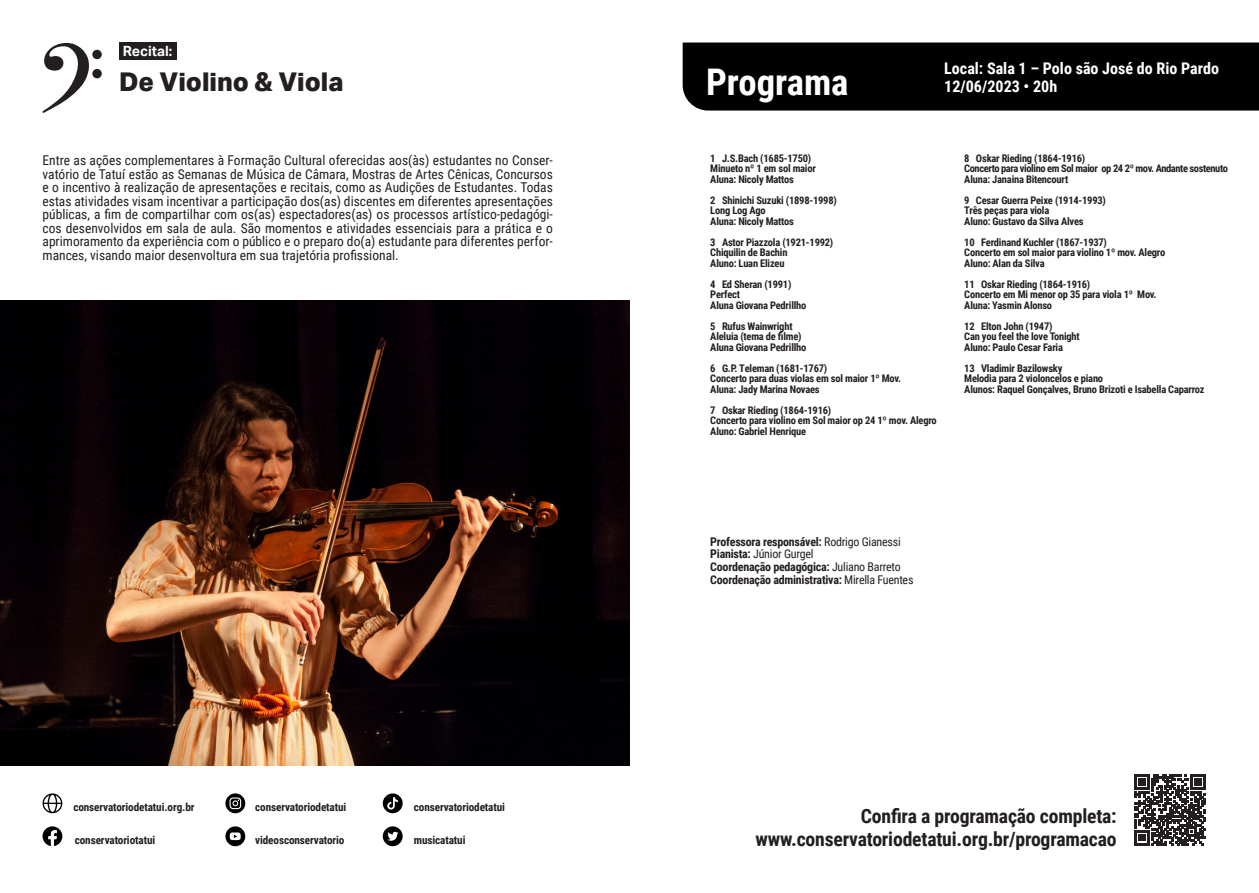
<style>
.page{position:relative;width:1259px;height:893px;background:#fff}
.page>*{position:absolute;margin:0;border:0;box-sizing:border-box;transform-origin:0 0}
.t1{font:700 36.75px "Roboto Condensed";color:#fff}
.t2{font:800 25.8px "Aktiv Grotesk";color:#231f20}
.Texto{font:700 19.65px "Roboto Condensed";letter-spacing:-.01em;color:#231f20}
.titulo_programa{font:700 16.05px "Roboto Condensed";color:#fff}
.t3{font:700 14.1px "Aktiv Grotesk";color:#fff}
.Texto-2{font:13.5px/13.5px "Roboto Condensed";color:#231f20;text-align:justify}
.Texto-3{font:700 12px "Roboto Condensed";letter-spacing:-.02em;color:#231f20}
.Texto-4{font:12px "Roboto Condensed";letter-spacing:-.02em;color:#231f20}
.Texto-5{font:700 11.25px "Roboto Condensed";letter-spacing:-.01em;color:#231f20}
.titulo_programa-2{font:700 10.5px "Roboto Condensed";letter-spacing:-.02em;color:#231f20}
.titulo_programa-3{font:700 10.5px "Roboto Condensed";letter-spacing:-.04em;color:#231f20}
.s1{font-weight:400}
.s2{font-weight:700}
</style>
<div class="page">
<svg style="left:1134px;top:774px;width:71px;height:71px"></svg>
<div style="left:682px;top:43px;width:577px;height:68px;background:#000001"></div>
<svg style="left:43px;top:793px;width:19px;height:20px"></svg>
<svg style="left:43px;top:826px;width:19px;height:20px"></svg>
<div style="left:383px;top:826px;width:20px;height:20px;background:#000;border-radius:50%"></div>
<svg style="left:387px;top:832px;width:11px;height:9px"></svg>
<svg style="left:225px;top:793px;width:20px;height:20px"></svg>
<svg style="left:229px;top:797px;width:12px;height:12px"></svg>
<svg style="left:225px;top:826px;width:20px;height:20px"></svg>
<svg style="left:230px;top:832px;width:11px;height:8px"></svg>
<div style="left:383px;top:793px;width:20px;height:20px;background:#000;border-radius:50%"></div>
<svg style="left:387px;top:797px;width:11px;height:13px"></svg>
<svg style="left:43px;top:43px;width:46px;height:70px"></svg>
<div style="left:92px;top:50px;width:10px;height:9px;background:#231f20;border-radius:50%"></div>
<div style="left:92px;top:69px;width:10px;height:9px;background:#231f20;border-radius:50%"></div>
<div style="left:119px;top:43px;width:58px;height:17px;background:#231f20"></div>
<img style="left:0;top:300px;width:629px;height:466px">
<p class="t3" style="left:123px;top:43px;width:51px">Recital:</p>
<p class="t2" style="left:119px;top:67px;width:226px">De Violino &amp; Viola</p>
<p class="Texto-2" style="left:43px;top:153px;width:512px">Entre as ações complementares à Formação Cultural oferecidas aos(às) estudantes no Conser&shy;vatório de Tatuí estão as Semanas de Música de Câmara, Mostras de Artes Cênicas, Concursos e o incentivo à realização de apresentações e recitais, como as Audições de Estudantes. Todas estas atividades visam incentivar a participação dos(as) discentes em diferentes apresentações públicas, a fim de compartilhar com os(as) espectadores(as) os processos artístico-pedagógi&shy;cos desenvolvidos em sala de aula. São momentos e atividades essenciais para a prática e o aprimoramento da experiência com o público e o preparo do(a) estudante para diferentes perfor&shy;mances, visando maior desenvoltura em sua trajetória profissional.</p>
<p class="Texto-5" style="left:73px;top:799px;width:123px">conservatoriodetatui.org.br</p>
<p class="Texto-5" style="left:255px;top:799px;width:93px">conservatoriodetatui</p>
<p class="Texto-5" style="left:255px;top:832px;width:91px">videosconservatorio</p>
<p class="Texto-5" style="left:414px;top:799px;width:93px">conservatoriodetatui</p>
<p class="Texto-5" style="left:75px;top:832px;width:82px">conservatoriotatui</p>
<p class="Texto-5" style="left:414px;top:832px;width:53px">musicatatui</p>
<p class="t1" style="left:706px;top:56px;width:144px">Programa</p>
<p class="titulo_programa" style="left:944px;top:57px;width:276px">Local: Sala 1 – Polo são José do Rio Pardo</p>
<p class="titulo_programa" style="left:944px;top:75px;width:115px">12/06/2023 • 20h</p>
<p class="titulo_programa-2" style="left:710px;top:151px;width:102px">1 J.S.Bach (1685-1750)</p>
<p class="titulo_programa-2" style="left:710px;top:161px;width:107px">Minueto nº 1 em sol maior</p>
<p class="titulo_programa-2" style="left:710px;top:172px;width:85px">Aluna: Nicoly Mattos</p>
<p class="titulo_programa-2" style="left:710px;top:193px;width:128px">2 Shinichi Suzuki (1898-1998)</p>
<p class="titulo_programa-2" style="left:710px;top:203px;width:57px">Long Log Ago</p>
<p class="titulo_programa-2" style="left:710px;top:214px;width:85px">Aluna: Nicoly Mattos</p>
<p class="titulo_programa-2" style="left:710px;top:235px;width:125px">3 Astor Piazzola (1921-1992)</p>
<p class="titulo_programa-2" style="left:710px;top:245px;width:79px">Chiquilin de Bachin</p>
<p class="titulo_programa-2" style="left:710px;top:256px;width:76px">Aluno: Luan Elizeu</p>
<p class="titulo_programa-2" style="left:710px;top:277px;width:83px">4 Ed Sheran (1991)</p>
<p class="titulo_programa-2" style="left:710px;top:287px;width:31px">Perfect</p>
<p class="titulo_programa-2" style="left:710px;top:298px;width:98px">Aluna Giovana Pedrillho</p>
<p class="titulo_programa-2" style="left:710px;top:319px;width:84px">5 Rufus Wainwright</p>
<p class="titulo_programa-2" style="left:710px;top:329px;width:93px">Aleluia (tema de filme)</p>
<p class="titulo_programa-2" style="left:710px;top:340px;width:98px">Aluna Giovana Pedrillho</p>
<p class="titulo_programa-2" style="left:710px;top:361px;width:118px">6 G.P. Teleman (1681-1767)</p>
<p class="titulo_programa-2" style="left:710px;top:371px;width:192px">Concerto para duas violas em sol maior 1º Mov.</p>
<p class="titulo_programa-2" style="left:710px;top:382px;width:111px">Aluna: Jady Marina Novaes</p>
<p class="titulo_programa-2" style="left:710px;top:403px;width:122px">7 Oskar Rieding (1864-1916)</p>
<p class="titulo_programa-2" style="left:710px;top:413px;width:228px">Concerto para violino em Sol maior op 24 1º mov. Alegro</p>
<p class="titulo_programa-2" style="left:710px;top:424px;width:97px">Aluno: Gabriel Henrique</p>
<p class="titulo_programa-2" style="left:964px;top:151px;width:122px">8 Oskar Rieding (1864-1916)</p>
<p class="titulo_programa-3" style="left:964px;top:161px;width:265px">Concerto para violino em Sol maior op 24 2º mov. Andante sostenuto</p>
<p class="titulo_programa-2" style="left:964px;top:172px;width:105px">Aluna: Janaina Bitencourt</p>
<p class="titulo_programa-2" style="left:964px;top:193px;width:143px">9 Cesar Guerra Peixe (1914-1993)</p>
<p class="titulo_programa-2" style="left:964px;top:203px;width:87px">Três peças para viola</p>
<p class="titulo_programa-2" style="left:964px;top:214px;width:121px">Aluno: Gustavo da Silva Alves</p>
<p class="titulo_programa-2" style="left:964px;top:235px;width:144px">10 Ferdinand Kuchler (1867-1937)</p>
<p class="titulo_programa-2" style="left:964px;top:245px;width:202px">Concerto em sol maior para violino 1º mov. Alegro</p>
<p class="titulo_programa-2" style="left:964px;top:256px;width:82px">Aluno: Alan da Silva</p>
<p class="titulo_programa-2" style="left:964px;top:277px;width:128px">11 Oskar Rieding (1864-1916)</p>
<p class="titulo_programa-2" style="left:964px;top:287px;width:194px">Concerto em Mi menor op 35 para viola 1º Mov.</p>
<p class="titulo_programa-2" style="left:964px;top:298px;width:89px">Aluna: Yasmin Alonso</p>
<p class="titulo_programa-2" style="left:964px;top:319px;width:90px">12 Elton John (1947)</p>
<p class="titulo_programa-2" style="left:964px;top:329px;width:117px">Can you feel the love Tonight</p>
<p class="titulo_programa-2" style="left:964px;top:340px;width:100px">Aluno: Paulo Cesar Faria</p>
<p class="titulo_programa-2" style="left:964px;top:361px;width:100px">13 Vladimir Bazilowsky</p>
<p class="titulo_programa-2" style="left:964px;top:371px;width:140px">Melodia para 2 violoncelos e piano</p>
<p class="titulo_programa-2" style="left:964px;top:382px;width:242px">Alunos: Raquel Gonçalves, Bruno Brizoti e Isabella Caparroz</p>
<p class="Texto-3" style="left:710px;top:533px;width:192px">Professora responsável: <span class="s1">Rodrigo Gianessi</span></p>
<p class="Texto-4" style="left:710px;top:546px;width:105px"><span class="s2">Pianista:</span> Júnior Gurgel</p>
<p class="Texto-3" style="left:710px;top:558px;width:192px">Coordenação pedagógica: <span class="s1">Juliano Barreto</span></p>
<p class="Texto-3" style="left:710px;top:571px;width:205px">Coordenação administrativa: <span class="s1">Mirella Fuentes</span></p>
<p class="Texto" style="left:861px;top:802px;width:257px">Confira a programação completa:</p>
<p class="Texto" style="left:755px;top:826px;width:362px">www.conservatoriodetatui.org.br/programacao</p>
</div>
